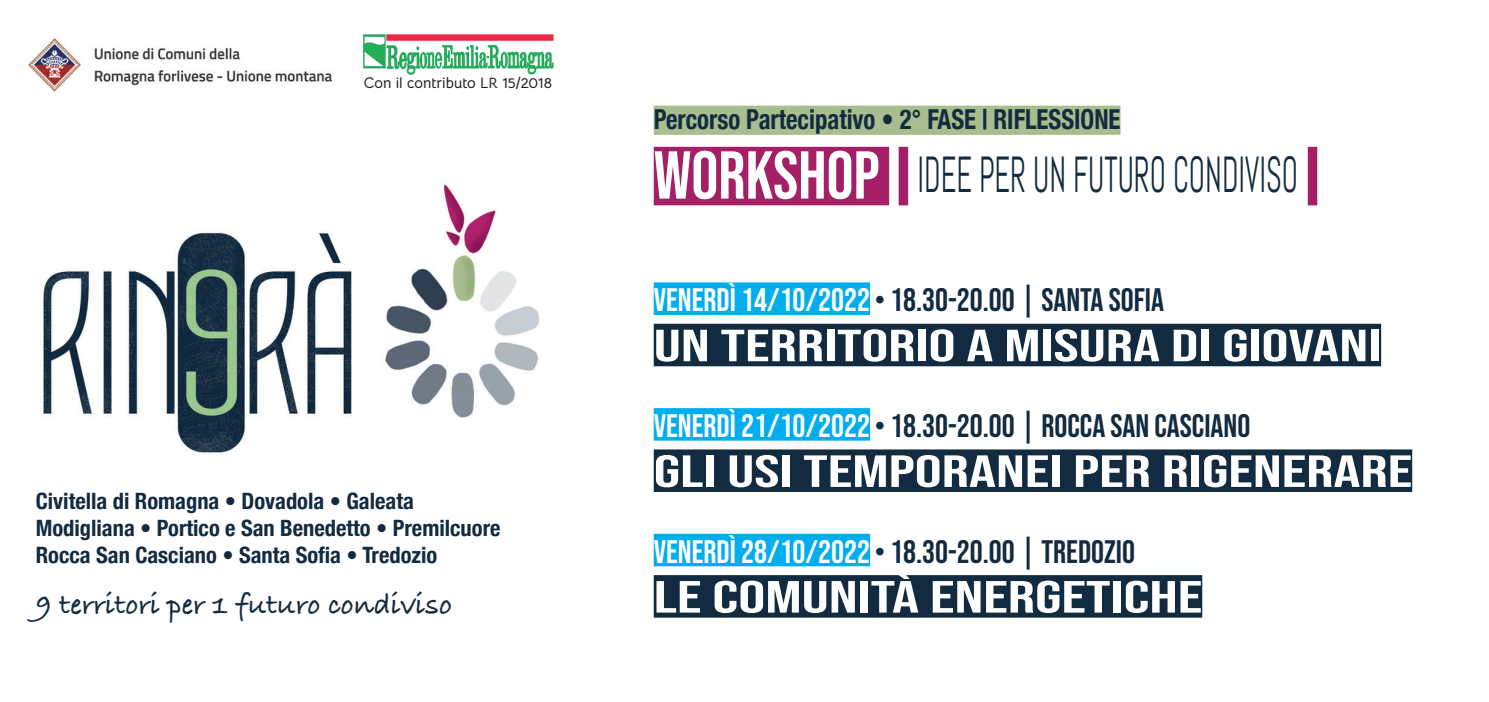
<style>
.page{position:relative;width:1489px;height:702px;background:#fff}
.page>*{position:absolute;margin:0;border:0;box-sizing:border-box;transform-origin:0 0}
.t1{font:50.5px "Abel";color:#122b40;scale:.6 1}
.t2{font:45px "Bebas Neue";color:#fff;scale:1.5 1}
.t3{font:32.5px "Bebas Neue";color:#122b40}
.t4{font:700 30px "Bradley Hand ITCTT";color:#122b40}
.t5{font:700 condensed 27.5px "Helvetica Neue";color:#122b40;scale:.9 1}
.t6{font:700 condensed 22.5px/27px "Helvetica Neue";color:#122b40}
.t7{font:700 15px "Bellota Text";color:#231f20}
.s1{font-family:"Bebas Neue";font-size:67.5px;color:#fff}
.s2{color:#fff}
</style>
<div class="page">
<div style="left:653px;top:282px;width:217px;height:33px;background:#00aeef"></div>
<div style="left:653px;top:324px;width:727px;height:42px;background:#122b40"></div>
<div style="left:653px;top:408px;width:217px;height:32px;background:#00aeef"></div>
<div style="left:653px;top:449px;width:758px;height:43px;background:#122b40"></div>
<div style="left:653px;top:533px;width:217px;height:33px;background:#00aeef"></div>
<div style="left:653px;top:575px;width:549px;height:42px;background:#122b40"></div>
<img style="left:43px;top:184px;width:497px;height:269px">
<img style="left:28px;top:38px;width:304px;height:53px">
<img style="left:364px;top:34px;width:189px;height:41px">
<div style="left:653px;top:106px;width:467px;height:29px;background:#a9be8f"></div>
<div style="left:653px;top:147px;width:236px;height:58px;background:#a51f67"></div>
<div style="left:898px;top:147px;width:10px;height:58px;background:#a51f67"></div>
<div style="left:1307px;top:147px;width:10px;height:58px;background:#a51f67"></div>
<p class="t7" style="left:364px;top:71px;width:189px">Con il contributo LR 15/2018</p>
<p class="t6" style="left:36px;top:485px;width:466px">Civitella di Romagna • Dovadola • Galeata<br>Modigliana • Portico e San Benedetto • Premilcuore<br>Rocca San Casciano • Santa Sofia • Tredozio</p>
<p class="t4" style="left:36px;top:581px;width:417px">9 territori per 1 futuro condiviso</p>
<p class="t5" style="left:653px;top:97px;width:520px">Percorso Partecipativo • 2° FASE | RIFLESSIONE</p>
<h1 class="t1" style="left:653px;top:142px;width:1075px"><span class="s1">WORKSHOP</span> IDEE PER UN FUTURO CONDIVISO</h1>
<p class="t3" style="left:653px;top:281px;width:512px"><span class="s2">VENERDì 14/10/2022</span> • 18.30-20.00 | SANTA SOFIA</p>
<h2 class="t2" style="left:653px;top:320px;width:486px">UN TERRITORIO A MISURA DI GIOVANI</h2>
<p class="t3" style="left:653px;top:407px;width:598px"><span class="s2">VENERDì 21/10/2022</span> • 18.30-20.00 | ROCCA SAN CASCIANO</p>
<h2 class="t2" style="left:653px;top:446px;width:507px">GLI USI TEMPORANEI PER RIGENERARE</h2>
<p class="t3" style="left:653px;top:533px;width:483px"><span class="s2">VENERDì 28/10/2022</span> • 18.30-20.00 | TREDOZIO</p>
<h2 class="t2" style="left:653px;top:571px;width:367px">LE COMUNITà ENERGETICHE</h2>
</div>
